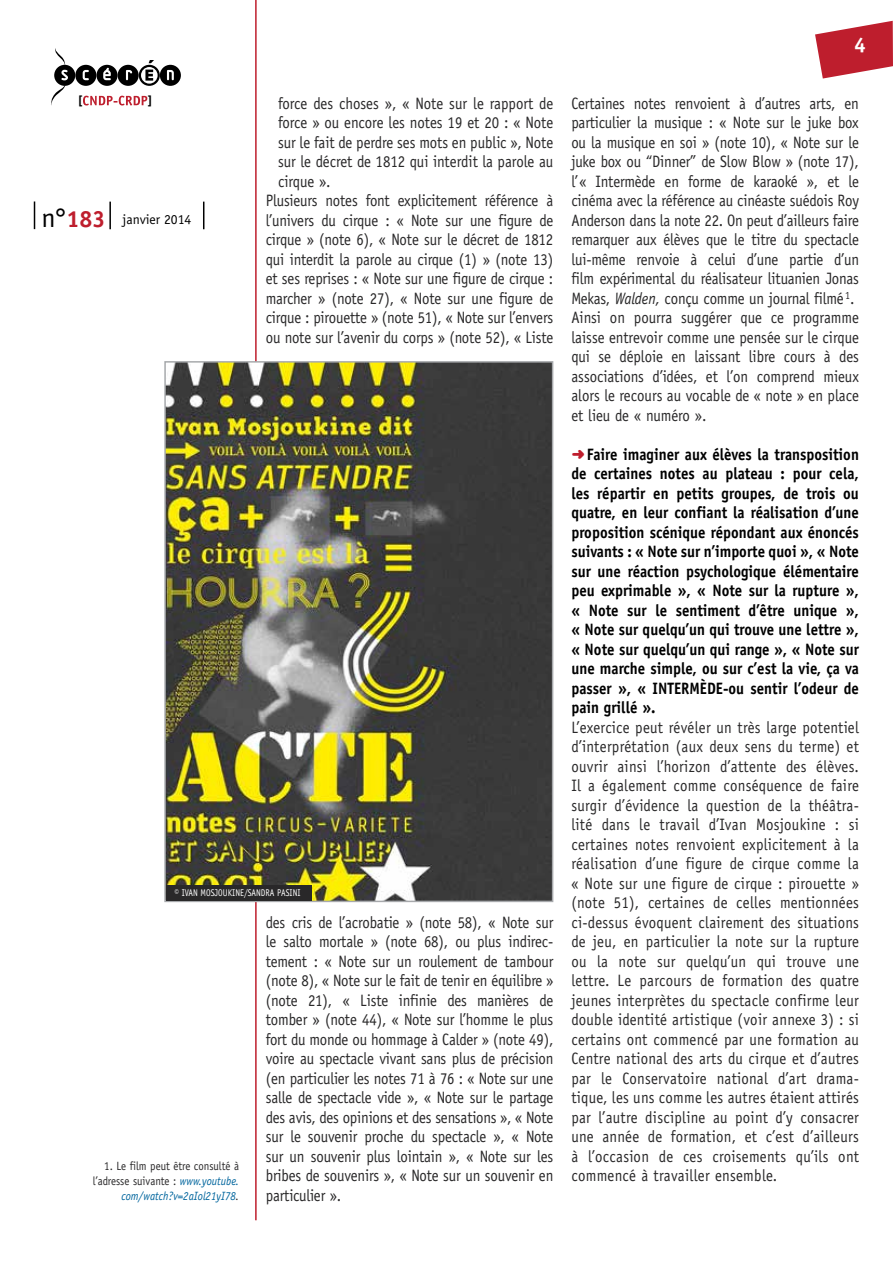
<style>
.page{position:relative;width:893px;height:1263px;background:#fff}
.page>*{position:absolute;margin:0;border:0;box-sizing:border-box;transform-origin:0 0}
.t1{font:700 21px "Officina Sans";color:#fff}
.t2{font:16.5px/19.5px "Officina Sans Std";letter-spacing:-.01em;color:#292829;text-align:justify;scale:.9 1}
.t3{font:700 16.5px/19.5px "Officina Sans Std";color:#000;text-align:justify;scale:.9 1}
.t4{font:13.65px "Officina Sans";color:#000}
.t5{font:12px/15px "Officina Sans Std";color:#292829;text-align:right;scale:.9 1}
.t6{font:700 12px "Officina Sans Std";color:#000}
.t7{font:9.75px "Officina Sans Std";letter-spacing:.005em;color:#fff;scale:.85 1}
.s1{font-size:27.3px}
.s2{font-weight:700;font-size:23.4px;color:#be1e2d}
.s3{font-style:italic;color:#00659d}
.s4{font-style:italic}
.s5{font-family:"Distro Bats";font-weight:400;font-size:15px;color:#be1e2d}
</style>
<div class="page">
<svg style="left:815px;top:21px;width:78px;height:58px"></svg>
<hr style="left:255px;top:0;width:2px;height:1220px;background:#be1e2d">
<svg style="left:203px;top:202px;width:1px;height:27px"></svg>
<svg style="left:34px;top:201px;width:1px;height:28px"></svg>
<hr style="left:109px;top:202px;width:2px;height:27px;background:#000">
<svg style="left:51px;top:48px;width:130px;height:57px"></svg>
<img style="left:167px;top:364px;width:383px;height:535px">
<div style="left:164px;top:361px;width:389px;height:541px;border:2px solid #a7a9ac"></div>
<div style="left:166px;top:885px;width:146px;height:15px;background:#292829"></div>
<p class="t1" style="left:854px;top:32px;width:13px">4</p>
<p class="t6" style="left:78px;top:92px;width:7px">[</p>
<p class="t6" style="left:147px;top:92px;width:7px">]</p>
<p class="t2" style="left:278px;top:93px;width:307px">force des choses », « Note sur le rapport de</p>
<p class="t2" style="left:278px;top:113px;width:307px">force » ou encore les notes 19 et 20 : « Note</p>
<p class="t2" style="left:278px;top:132px;width:307px">sur le fait de perdre ses mots en public », Note</p>
<p class="t2" style="left:278px;top:152px;width:307px">sur le décret de 1812 qui interdit la parole au</p>
<p class="t2" style="left:278px;top:171px;width:60px">cirque ».</p>
<p class="t2" style="left:266px;top:191px;width:321px">Plusieurs notes font explicitement référence à</p>
<p class="t2" style="left:266px;top:210px;width:321px">l’univers du cirque : « Note sur une figure de</p>
<p class="t2" style="left:266px;top:230px;width:321px">cirque » (note 6), « Note sur le décret de 1812</p>
<p class="t2" style="left:266px;top:249px;width:321px">qui interdit la parole au cirque (1) » (note 13)</p>
<p class="t2" style="left:266px;top:269px;width:321px">et ses reprises : « Note sur une figure de cirque :</p>
<p class="t2" style="left:266px;top:288px;width:321px">marcher » (note 27), « Note sur une figure de</p>
<p class="t2" style="left:266px;top:308px;width:321px">cirque : pirouette » (note 51), « Note sur l’envers</p>
<p class="t2" style="left:266px;top:327px;width:321px">ou note sur l’avenir du corps » (note 52), « Liste</p>
<p class="t4" style="left:42px;top:212px;width:151px"><span class="s1">n°</span><span class="s2">183</span> janvier 2014</p>
<p class="t7" style="left:174px;top:887px;width:150px">© IVAN MOSJOUKINE/SANDRA PASINI</p>
<p class="t5" style="left:93px;top:1158px;width:164px">1. Le film peut être consulté à l’adresse suivante : <span class="s3">www.youtube. com/watch?v=2aIol21yI78</span><span class="s4">.</span></p>
<p class="t2" style="left:266px;top:912px;width:321px">des cris de l’acrobatie » (note 58), « Note sur le salto mortale » (note 68), ou plus indirec&shy;tement : « Note sur un roulement de tambour (note 8), « Note sur le fait de tenir en équilibre » (note 21), « Liste infinie des manières de tomber » (note 44), « Note sur l’homme le plus fort du monde ou hommage à Calder » (note 49), voire au spectacle vivant sans plus de précision (en particulier les notes 71 à 76 : « Note sur une salle de spectacle vide », « Note sur le partage des avis, des opinions et des sensations », « Note sur le souvenir proche du spectacle », « Note sur un souvenir plus lointain », « Note sur les bribes de souvenirs », « Note sur un souvenir en particulier ».</p>
<p class="t2" style="left:571px;top:93px;width:321px;text-align:left">Certaines notes renvoient à d’autres arts, en particulier la musique : « Note sur le juke box ou la musique en soi » (note 10), « Note sur le juke box ou “Dinner” de Slow Blow » (note 17), l’« Intermède en forme de karaoké », et le cinéma avec la référence au cinéaste suédois Roy Anderson dans la note 22. On peut d’ailleurs faire remarquer aux élèves que le titre du spectacle lui-même renvoie à celui d’une partie d’un film expérimental du réalisateur lituanien Jonas Mekas, <span class="s4">Walden,</span> conçu comme un journal filmé <sup>1</sup>.<br>Ainsi on pourra suggérer que ce programme laisse entrevoir comme une pensée sur le cirque qui se déploie en laissant libre cours à des associations d’idées, et l’on comprend mieux alors le recours au vocable de « note » en place et lieu de « numéro ».</p>
<p class="t3" style="left:571px;top:444px;width:321px"><span class="s5">b</span>Faire imaginer aux élèves la transposition de certaines notes au plateau : pour cela, les répartir en petits groupes, de trois ou quatre, en leur confiant la réalisation d’une proposition scénique répondant aux énoncés suivants : « Note sur n’importe quoi », « Note sur une réaction psychologique élémentaire peu exprimable », « Note sur la rupture », « Note sur le sentiment d’être unique », « Note sur quelqu’un qui trouve une lettre », « Note sur quelqu’un qui range », « Note sur une marche simple, ou sur c’est la vie, ça va passer », « INTERMÈDE-ou sentir l’odeur de pain grillé ».</p>
<p class="t2" style="left:571px;top:717px;width:321px">L’exercice peut révéler un très large potentiel d’interprétation (aux deux sens du terme) et ouvrir ainsi l’horizon d’attente des élèves.<br>Il a également comme conséquence de faire surgir d’évidence la question de la théâtra&shy;lité dans le travail d’Ivan Mosjoukine : si certaines notes renvoient explicitement à la réalisation d’une figure de cirque comme la « Note sur une figure de cirque : pirouette » (note 51), certaines de celles mentionnées ci-dessus évoquent clairement des situations de jeu, en particulier la note sur la rupture ou la note sur quelqu’un qui trouve une lettre. Le parcours de formation des quatre jeunes interprètes du spectacle confirme leur double identité artistique (voir annexe 3) : si certains ont commencé par une formation au Centre national des arts du cirque et d’autres par le Conservatoire national d’art drama&shy;tique, les uns comme les autres étaient attirés par l’autre discipline au point d’y consacrer une année de formation, et c’est d’ailleurs à l’occasion de ces croisements qu’ils ont commencé à travailler ensemble.</p>
</div>
